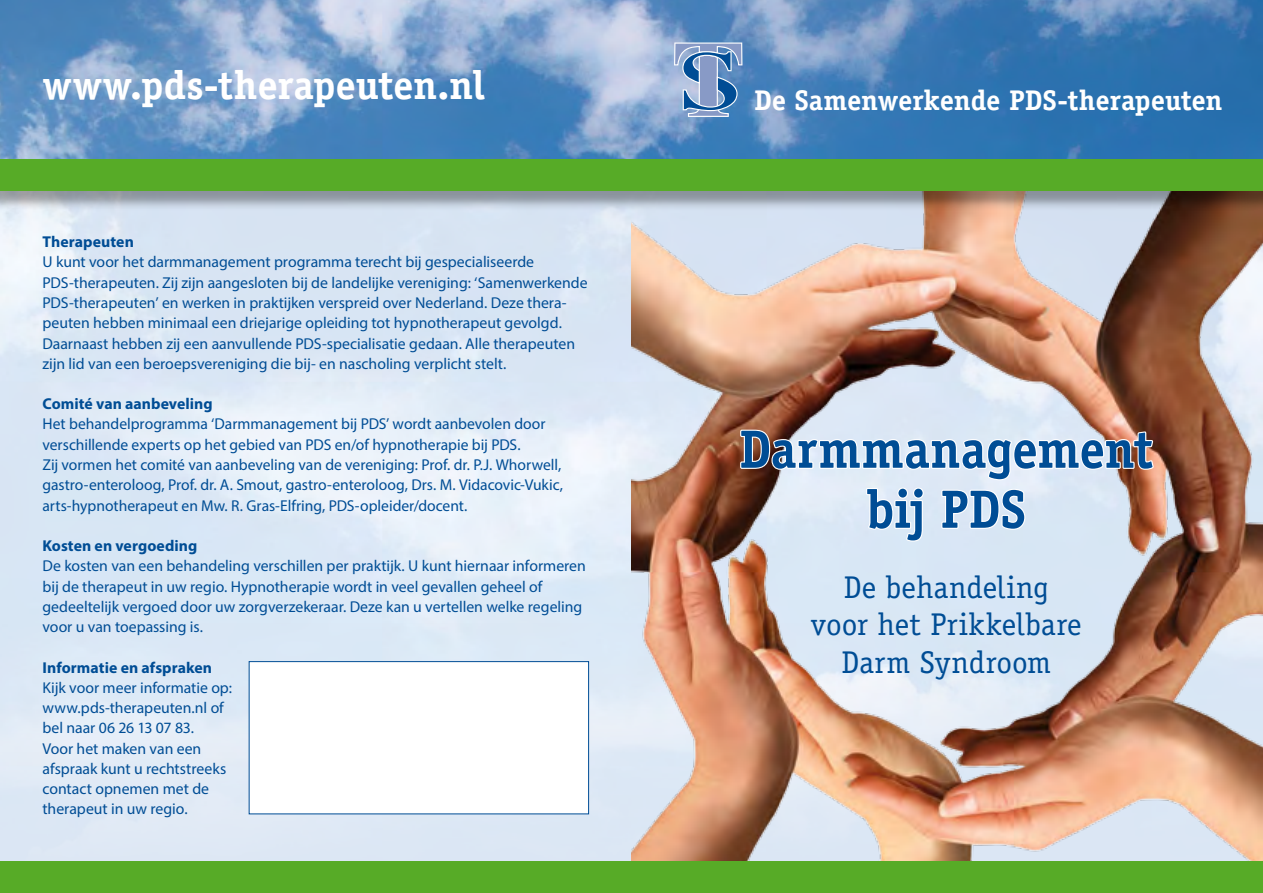
<style>
.page{position:relative;width:1263px;height:893px;background:#fff}
.page>*{position:absolute;margin:0;border:0;box-sizing:border-box;transform-origin:0 0}
.t1{font:700 54px/60px "Officina Serif Std";letter-spacing:-.005em;color:#004d95;text-align:center;scale:.95 1}
.t2{font:700 40.5px "Officina Serif Std";letter-spacing:-.005em;color:#fff}
.t3{font:31.5px/37.5px "Officina Serif Std";color:#004d95;text-align:center}
.t4{font:700 28.5px "Officina Serif Std";letter-spacing:-.005em;color:#fff}
.t5{font:15.75px/20.2px "Myriad Pro";color:#004d95}
.t6{font:700 15.75px "Myriad Pro";letter-spacing:.005em;color:#004d95}
</style>
<div class="page">
<img style="left:631px;top:210px;width:632px;height:651px">
<img style="left:0;top:0;width:1263px;height:159px">
<div style="left:0;top:162px;width:1263px;height:48px;background:#000;opacity:.35"></div>
<div style="left:0;top:159px;width:1263px;height:32px;background:#57ab27"></div>
<div style="left:0;top:861px;width:1263px;height:32px;background:#57ab27"></div>
<svg style="left:674px;top:43px;width:68px;height:74px;background:#7a9cc7"></svg>
<div style="left:249px;top:661px;width:340px;height:153px;background:#fff;border:1px solid #004d95"></div>
<svg style="left:739px;top:422px;width:416px;height:133px;background:#d3d4db"></svg>
<h2 class="t2" style="left:43px;top:60px;width:444px">www.pds-therapeuten.nl</h2>
<p class="t6" style="left:43px;top:232px;width:93px">Therapeuten</p>
<p class="t5" style="left:43px;top:252px;width:547px">U kunt voor het darmmanagement programma terecht bij gespecialiseerde PDS-therapeuten. Zij zijn aangesloten bij de landelijke vereniging: ‘Samenwerkende PDS-therapeuten’ en werken in praktijken verspreid over Nederland. Deze thera&shy;peuten hebben minimaal een driejarige opleiding tot hypnotherapeut gevolgd.<br>Daarnaast hebben zij een aanvullende PDS-specialisatie gedaan. Alle therapeuten zijn lid van een beroepsvereniging die bij- en nascholing verplicht stelt.</p>
<p class="t6" style="left:43px;top:394px;width:172px">Comité van aanbeveling</p>
<p class="t5" style="left:43px;top:414px;width:522px">Het behandelprogramma ‘Darmmanagement bij PDS’ wordt aanbevolen door verschillende experts op het gebied van PDS en/of hypnotherapie bij PDS.<br>Zij vormen het comité van aanbeveling van de vereniging: Prof. dr. P.J. Whorwell, gastro-enteroloog, Prof. dr. A. Smout, gastro-enteroloog, Drs. M. Vidacovic-Vukic, arts-hypnotherapeut en Mw. R. Gras-Elfring, PDS-opleider/docent.</p>
<p class="t6" style="left:43px;top:535px;width:156px">Kosten en vergoeding</p>
<p class="t5" style="left:43px;top:556px;width:545px">De kosten van een behandeling verschillen per praktijk. U kunt hiernaar informeren bij de therapeut in uw regio. Hypnotherapie wordt in veel gevallen geheel of gedeeltelijk vergoed door uw zorgverzekeraar. Deze kan u vertellen welke regeling voor u van toepassing is.</p>
<p class="t6" style="left:43px;top:657px;width:171px">Informatie en afspraken</p>
<p class="t5" style="left:43px;top:677px;width:191px">Kijk voor meer informatie op: www.pds-therapeuten.nl of bel naar 06 26 13 07 83.<br>Voor het maken van een afspraak kunt u rechtstreeks contact opnemen met de therapeut in uw regio.</p>
<h3 class="t4" style="left:754px;top:83px;width:469px">De Samenwerkende PDS-therapeuten</h3>
<h1 class="t1" style="left:740px;top:419px;width:436px">Darmmanagement bij PDS</h1>
<h3 class="t3" style="left:811px;top:568px;width:272px">De behandeling<br>voor het Prikkelbare<br>Darm Syndroom</h3>
</div>
